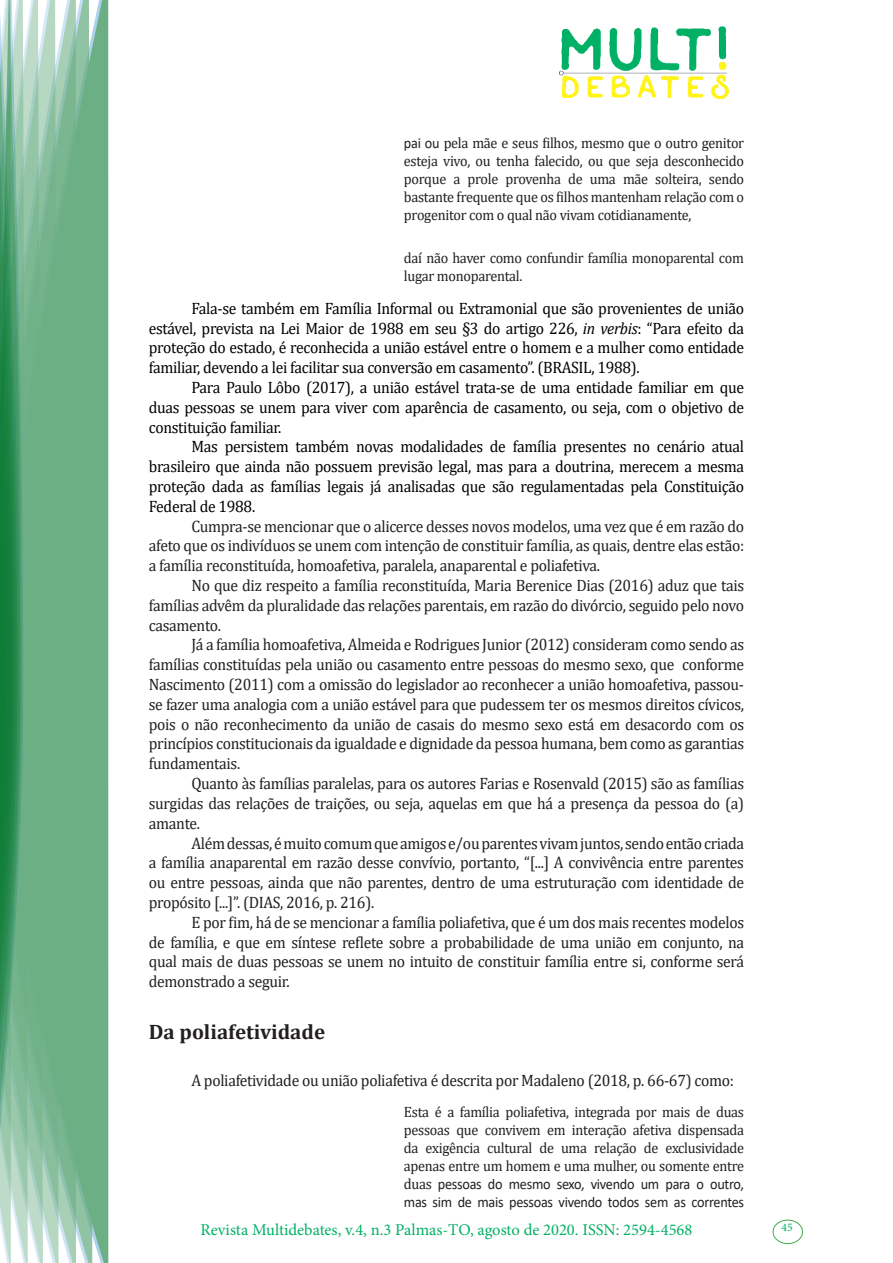
<style>
.page{position:relative;width:893px;height:1263px;background:#fff}
.page>*{position:absolute;margin:0;border:0;box-sizing:border-box;transform-origin:0 0}
.Titulo_2{font:700 21px "Cambria";color:#231f20}
.texto{font:16.5px/19.8px "Cambria";letter-spacing:-.02em;color:#231f20;text-align:justify;scale:.95 1}
.texto-2{font:16.5px/19.8px "Cambria";letter-spacing:-.02em;color:#000;text-align:justify;scale:.95 1}
.t1{font:16.5px "Minion Pro";color:#00b064}
.citacao{font:15px/18px "Cambria";letter-spacing:-.02em;color:#231f20;text-align:justify;scale:.95 1}
.t2{font:11.7px "Minion Pro";color:#00b064}
.s1{font-family:"Calibri"}
.s2{font-style:italic}
</style>
<div class="page">
<img style="left:559px;top:26px;width:169px;height:72px">
<div style="left:95px;top:0;width:14px;height:1263px;background:#6caf84"></div>
<svg style="left:79px;top:0;width:16px;height:1263px;background:#71b289"></svg>
<svg style="left:62px;top:0;width:17px;height:1263px;background:#75b48c"></svg>
<svg style="left:45px;top:0;width:17px;height:1263px;background:#7cb792"></svg>
<svg style="left:30px;top:0;width:15px;height:1263px;background:#80ba96"></svg>
<svg style="left:0;top:0;width:30px;height:1263px;background:#61a97f"></svg>
<div style="left:772px;top:1219px;width:31px;height:25px;border:1px solid #40ae49;border-radius:50%"></div>
<p class="citacao" style="left:404px;top:134px;width:360px"><span class="s1">pai ou</span> pela mãe e seus filhos, mesmo que o outro genitor esteja vivo, ou tenha falecido, ou que seja desconhecido porque a prole provenha de uma mãe solteira, sendo bastante frequente que os filhos mantenham relação com o progenitor com o qual não vivam cotidianamente,</p>
<p class="citacao" style="left:404px;top:249px;width:360px">daí não haver como confundir família monoparental com lugar monoparental.</p>
<p class="texto-2" style="left:149px;top:298px;width:628px;text-indent:43px">Fala-se também em Família Informal ou Extramonial que são provenientes de união estável, prevista na Lei Maior de 1988 em seu §3 do artigo 226, <span class="s2">in verbis</span>: “Para efeito da proteção do estado, é reconhecida a união estável entre o homem e a mulher como entidade familiar, devendo a lei facilitar sua conversão em casamento”. (BRASIL, 1988).</p>
<p class="texto-2" style="left:149px;top:377px;width:628px;text-indent:43px">Para Paulo Lôbo (2017), a união estável trata-se de uma entidade familiar em que duas pessoas se unem para viver com aparência de casamento, ou seja, com o objetivo de constituição familiar.</p>
<p class="texto-2" style="left:149px;top:437px;width:628px;text-indent:43px">Mas persistem também novas modalidades de família presentes no cenário atual brasileiro que ainda não possuem previsão legal, mas para a doutrina, merecem a mesma proteção dada as famílias legais já analisadas que são regulamentadas pela Constituição Federal de 1988.</p>
<p class="texto" style="left:149px;top:516px;width:628px;text-indent:43px">Cumpra-se mencionar que o alicerce desses novos modelos, uma vez que é em razão do afeto que os indivíduos se unem com intenção de constituir família, as quais, dentre elas estão: a família reconstituída, homoafetiva, paralela, anaparental e poliafetiva.</p>
<p class="texto" style="left:149px;top:575px;width:628px;text-indent:43px">No que diz respeito a família reconstituída, Maria Berenice Dias (2016) aduz que tais famílias advêm da pluralidade das relações parentais, em razão do divórcio, seguido pelo novo casamento.</p>
<p class="texto" style="left:149px;top:635px;width:628px;text-indent:43px">Já a família homoafetiva, Almeida e Rodrigues Junior (2012) consideram como sendo as famílias constituídas pela união ou casamento entre pessoas do mesmo sexo, que conforme Nascimento (2011) com a omissão do legislador ao reconhecer a união homoafetiva, passou&shy;se fazer uma analogia com a união estável para que pudessem ter os mesmos direitos cívicos, pois o não reconhecimento da união de casais do mesmo sexo está em desacordo com os princípios constitucionais da igualdade e dignidade da pessoa humana, bem como as garantias fundamentais.</p>
<p class="texto" style="left:149px;top:773px;width:628px;text-indent:43px">Quanto às famílias paralelas, para os autores Farias e Rosenvald (2015) são as famílias surgidas das relações de traições, ou seja, aquelas em que há a presença da pessoa do (a) amante.</p>
<p class="texto" style="left:149px;top:833px;width:628px;text-indent:43px">Além dessas, é muito comum que amigos e/ou parentes vivam juntos, sendo então criada a família anaparental em razão desse convívio, portanto, “[...] A convivência entre parentes ou entre pessoas, ainda que não parentes, dentro de uma estruturação com identidade de propósito [...]”. (DIAS, 2016, p. 216).</p>
<p class="texto" style="left:149px;top:912px;width:628px;text-indent:43px">E por fim, há de se mencionar a família poliafetiva, que é um dos mais recentes modelos de família, e que em síntese reflete sobre a probabilidade de uma união em conjunto, na qual mais de duas pessoas se unem no intuito de constituir família entre si, conforme será demonstrado a seguir.</p>
<p class="Titulo_2" style="left:149px;top:1017px;width:178px">Da poliafetividade</p>
<p class="texto" style="left:191px;top:1070px;width:573px">A poliafetividade ou união poliafetiva é descrita por Madaleno (2018, p. 66-67) como:</p>
<p class="citacao" style="left:404px;top:1103px;width:360px">Esta é a família poliafetiva, integrada por mais de duas pessoas que convivem em interação afetiva dispensada da exigência cultural de uma relação de exclusividade apenas entre um homem e uma mulher, ou somente entre duas <span class="s1">pessoas do mesmo sexo, vivendo um para o outro, mas sim de mais pessoas vivendo todos sem as correntes</span></p>
<p class="t1" style="left:200px;top:1218px;width:493px">Revista Multidebates, v.4, n.3 Palmas-TO, agosto de 2020. ISSN: 2594-4568</p>
<p class="t2" style="left:781px;top:1219px;width:13px">45</p>
</div>
